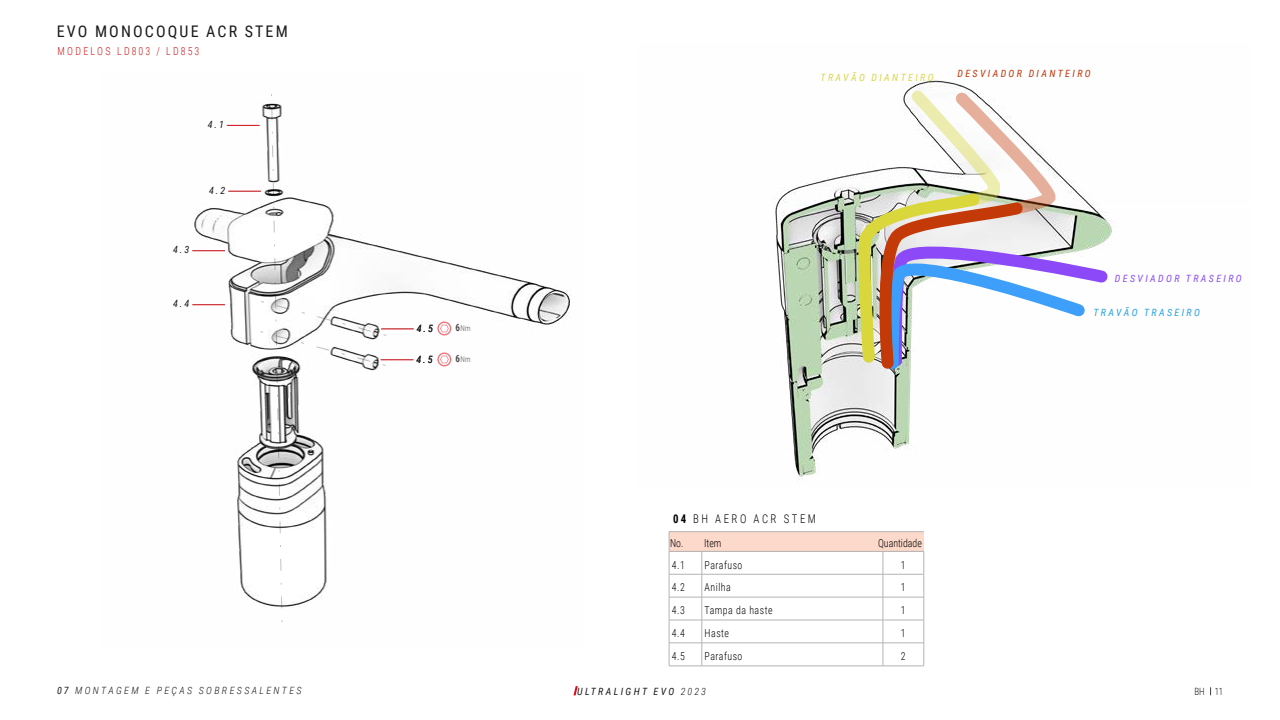
<style>
.page{position:relative;width:1280px;height:720px;background:#fff}
.page>*{position:absolute;margin:0;border:0;box-sizing:border-box;transform-origin:0 0}
.t1{font:16px "Roboto Condensed";letter-spacing:.135em;color:#1a1a1a}
.t2{font:300 12px "Roboto Condensed";letter-spacing:.235em;color:#000;scale:.9 1}
.t3{font:300 11px "Roboto Condensed";letter-spacing:.05em;color:#000;scale:.9 1}
.t4{font:300 11px "Roboto Condensed";letter-spacing:.225em;color:#cd1719;scale:.9 1}
.t5{font:300 11px "Roboto Condensed";color:#000;scale:.9 1}
.t6{font:italic 10px "Roboto Condensed";letter-spacing:.235em;color:#1a1a1a}
.t7{font:italic 300 10px "Roboto Condensed";letter-spacing:.235em;color:#1a1a1a}
.t8{font:italic 10px "Roboto Condensed";letter-spacing:.235em;color:#bf350a}
.t9{font:italic 10px "Roboto Condensed";letter-spacing:.235em;color:#894ef3}
.t10{font:italic 10px "Roboto Condensed";letter-spacing:.235em;color:#d9d64a}
.t11{font:italic 10px "Roboto Condensed";letter-spacing:.235em;color:#29a2e2}
.t12{font:300 10px "Roboto Condensed";color:#1a1a1a;scale:.9 1}
.t13{font:300 8px "Roboto Condensed";color:#4d4d4d;scale:.9 1}
.s1{font-weight:700;font-size:10px}
.s2{font-weight:700}
.s3{font-weight:400}
.s4{font-weight:300}
</style>
<div class="page">
<svg style="left:574px;top:686px;width:4px;height:9px"></svg>
<img style="left:772px;top:80px;width:344px;height:401px">
<div style="left:669px;top:532px;width:255px;height:19px;background:#fcd9ca"></div>
<hr style="left:669px;top:574px;width:33px;height:1px;background:#b3b3b3">
<hr style="left:702px;top:574px;width:181px;height:1px;background:#b3b3b3">
<hr style="left:883px;top:574px;width:41px;height:1px;background:#b3b3b3">
<hr style="left:669px;top:597px;width:33px;height:1px;background:#b3b3b3">
<hr style="left:702px;top:597px;width:181px;height:1px;background:#b3b3b3">
<hr style="left:883px;top:597px;width:41px;height:1px;background:#b3b3b3">
<hr style="left:669px;top:620px;width:33px;height:1px;background:#b3b3b3">
<hr style="left:702px;top:620px;width:181px;height:1px;background:#b3b3b3">
<hr style="left:883px;top:620px;width:41px;height:1px;background:#b3b3b3">
<hr style="left:669px;top:643px;width:33px;height:1px;background:#b3b3b3">
<hr style="left:702px;top:643px;width:181px;height:1px;background:#b3b3b3">
<svg style="left:702px;top:552px;width:1px;height:114px"></svg>
<hr style="left:883px;top:643px;width:41px;height:1px;background:#b3b3b3">
<svg style="left:883px;top:552px;width:1px;height:114px"></svg>
<hr style="left:669px;top:666px;width:33px;height:1px;background:#b3b3b3">
<hr style="left:702px;top:666px;width:181px;height:1px;background:#b3b3b3">
<hr style="left:883px;top:666px;width:41px;height:1px;background:#b3b3b3">
<hr style="left:669px;top:531px;width:33px;height:1px;background:#b3b3b3">
<svg style="left:669px;top:532px;width:1px;height:134px"></svg>
<hr style="left:702px;top:531px;width:181px;height:1px;background:#b3b3b3">
<hr style="left:883px;top:531px;width:41px;height:1px;background:#b3b3b3">
<hr style="left:669px;top:551px;width:33px;height:1px;background:#b3b3b3">
<hr style="left:702px;top:551px;width:181px;height:1px;background:#b3b3b3">
<hr style="left:883px;top:551px;width:41px;height:1px;background:#b3b3b3">
<svg style="left:924px;top:552px;width:1px;height:114px"></svg>
<svg style="left:857px;top:85px;width:257px;height:291px"></svg>
<img style="left:192px;top:124px;width:379px;height:479px">
<svg style="left:259px;top:94px;width:138px;height:528px"></svg>
<hr style="left:227px;top:125px;width:33px;height:1px;background:#d61017">
<hr style="left:228px;top:191px;width:33px;height:1px;background:#d61017">
<hr style="left:192px;top:251px;width:33px;height:1px;background:#d61017">
<hr style="left:192px;top:305px;width:33px;height:1px;background:#d61017">
<hr style="left:381px;top:329px;width:33px;height:1px;background:#d61017">
<hr style="left:381px;top:360px;width:32px;height:1px;background:#d61017">
<svg style="left:437px;top:352px;width:14px;height:14px"></svg>
<svg style="left:437px;top:322px;width:14px;height:14px"></svg>
<h1 class="t1" style="left:57px;top:20px;width:233px">EVO MONOCOQUE ACR STEM</h1>
<p class="t4" style="left:58px;top:43px;width:159px">MODELOS LD803 / LD853</p>
<p class="t6" style="left:208px;top:118px;width:18px">4.1</p>
<p class="t6" style="left:209px;top:183px;width:18px">4.2</p>
<p class="t6" style="left:173px;top:243px;width:18px">4.3</p>
<p class="t6" style="left:173px;top:297px;width:18px">4.4</p>
<p class="t13" style="left:455px;top:323px;width:18px"><span class="s1">6</span>Nm</p>
<p class="t6" style="left:417px;top:321px;width:18px">4.5</p>
<p class="t6" style="left:416px;top:352px;width:18px">4.5</p>
<p class="t13" style="left:455px;top:354px;width:18px"><span class="s1">6</span>Nm</p>
<p class="t10" style="left:821px;top:70px;width:114px">TRAVÃO DIANTEIRO</p>
<p class="t8" style="left:957px;top:67px;width:135px">DESVIADOR DIANTEIRO</p>
<p class="t9" style="left:1115px;top:272px;width:128px">DESVIADOR TRASEIRO</p>
<p class="t11" style="left:1093px;top:306px;width:108px">TRAVÃO TRASEIRO</p>
<p class="t2" style="left:673px;top:510px;width:160px"><span class="s2">04</span> BH AERO ACR STEM</p>
<p class="t3" style="left:672px;top:557px;width:16px">4.1</p>
<p class="t3" style="left:705px;top:557px;width:44px">Parafuso</p>
<p class="t3" style="left:901px;top:557px;width:7px">1</p>
<p class="t3" style="left:672px;top:580px;width:16px">4.2</p>
<p class="t3" style="left:705px;top:580px;width:31px">Anilha</p>
<p class="t3" style="left:901px;top:580px;width:7px">1</p>
<p class="t3" style="left:672px;top:603px;width:16px">4.3</p>
<p class="t3" style="left:705px;top:603px;width:77px">Tampa da haste</p>
<p class="t3" style="left:901px;top:603px;width:7px">1</p>
<p class="t3" style="left:672px;top:626px;width:16px">4.4</p>
<p class="t3" style="left:705px;top:626px;width:29px">Haste</p>
<p class="t3" style="left:901px;top:626px;width:7px">1</p>
<p class="t3" style="left:672px;top:648px;width:16px">4.5</p>
<p class="t3" style="left:705px;top:648px;width:44px">Parafuso</p>
<p class="t3" style="left:901px;top:648px;width:7px">2</p>
<p class="t3" style="left:670px;top:535px;width:59px">No. Item</p>
<p class="t5" style="left:878px;top:536px;width:50px">Quantidade</p>
<p class="t7" style="left:57px;top:684px;width:246px"><span class="s3">07</span> MONTAGEM E PEÇAS SOBRESSALENTES</p>
<p class="t6" style="left:577px;top:685px;width:130px">ULTRALIGHT EVO <span class="s4">2023</span></p>
<p class="t12" style="left:1194px;top:685px;width:34px">BH 11</p>
</div>
